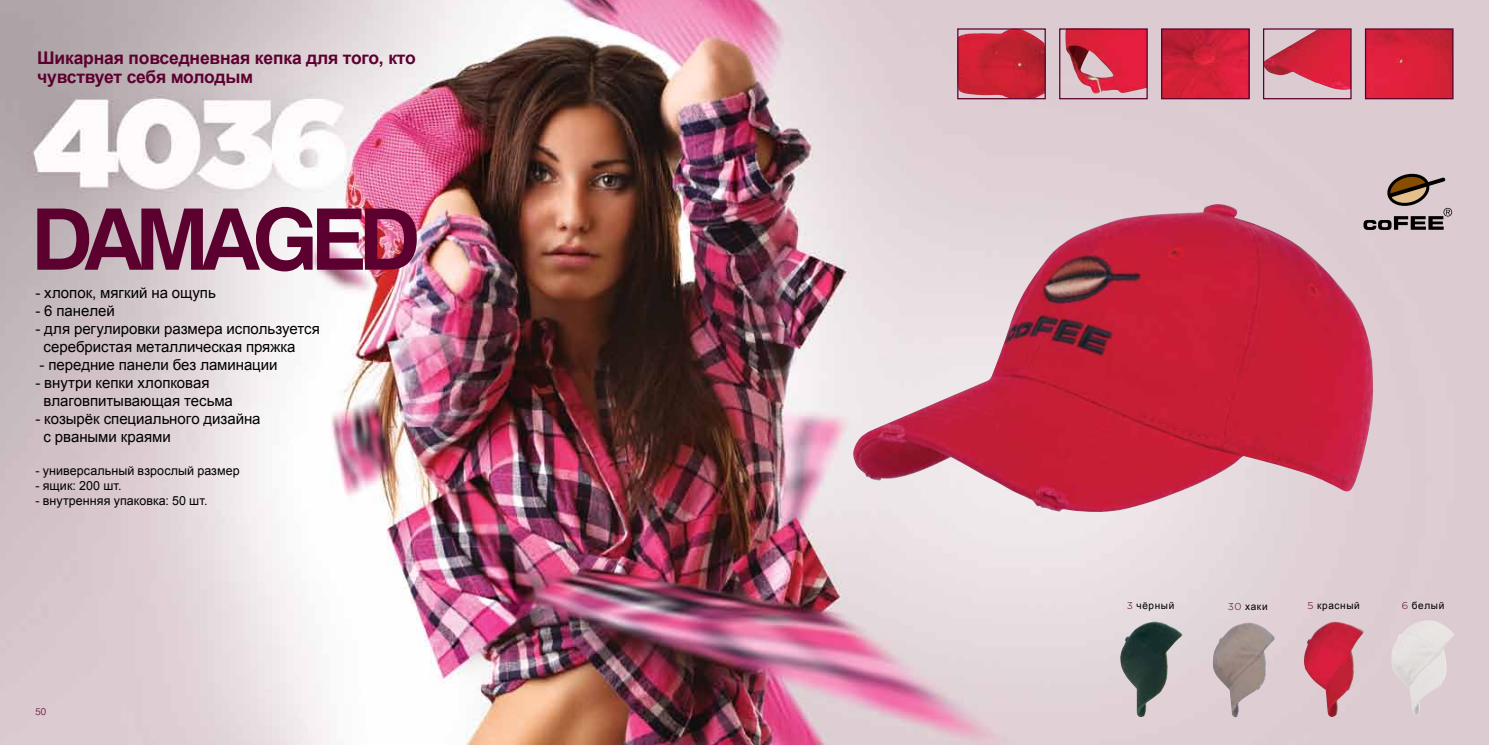
<style>
.page{position:relative;width:1489px;height:745px;background:#fff}
.page>*{position:absolute;margin:0;border:0;box-sizing:border-box;transform-origin:0 0}
.t1{font:700 85px "Swiss 721 BTCE";letter-spacing:-.09em;color:#5c002f}
.t2{font:700 17.5px/18.8px "Arial";letter-spacing:-.01em;color:#5c002f}
.t3{font:15px/18px "Arial";letter-spacing:-.005em;color:#000}
.t4{font:12.5px "Arial";letter-spacing:.005em;color:#000}
.t5{font:10px "Arial";letter-spacing:.065em;color:#000}
.t6{font:300 10px "Swiss 721 BTCE";color:#5c002f}
.s1{font-family:"Gotham";font-weight:300;color:#5c002f}
</style>
<div class="page">
<img style="left:0;top:0;width:1488px;height:744px">
<img style="left:853px;top:204px;width:520px;height:308px">
<img style="left:1065px;top:30px;width:80px;height:65px">
<img style="left:1264px;top:30px;width:85px;height:60px">
<img style="left:955px;top:29px;width:91px;height:69px">
<img style="left:1366px;top:30px;width:85px;height:67px">
<div style="left:1364px;top:28px;width:89px;height:71px;border:1px solid #5c002f"></div>
<div style="left:1262px;top:28px;width:89px;height:71px;border:1px solid #5c002f"></div>
<img style="left:1162px;top:30px;width:85px;height:67px">
<div style="left:1160px;top:28px;width:89px;height:71px;border:1px solid #5c002f"></div>
<div style="left:1059px;top:28px;width:88px;height:71px;border:1px solid #5c002f"></div>
<div style="left:957px;top:28px;width:88px;height:71px;border:1px solid #5c002f"></div>
<img style="left:1303px;top:620px;width:61px;height:96px">
<img style="left:1119px;top:620px;width:64px;height:96px">
<img style="left:1212px;top:621px;width:63px;height:96px">
<img style="left:1391px;top:620px;width:63px;height:96px">
<svg style="left:1363px;top:174px;width:88px;height:56px;background:#a3928e"></svg>
<p class="t2" style="left:37px;top:49px;width:380px">Шикарная повседневная кепка для того, кто чувствует себя молодым</p>
<h1 class="t1" style="left:31px;top:183px;width:391px">DAMAGED</h1>
<p class="t3" style="left:35px;top:283px;width:182px">- хлопок, мягкий на ощупь</p>
<p class="t3" style="left:35px;top:301px;width:81px">- 6 панелей</p>
<p class="t3" style="left:43px;top:319px;width:278px;text-indent:-8px">- для регулировки размера используется серебристая металлическая пряжка</p>
<p class="t3" style="left:39px;top:355px;width:239px">- передние панели без ламинации</p>
<p class="t3" style="left:43px;top:373px;width:191px;text-indent:-8px">- внутри кепки хлопковая влаговпитывающая тесьма</p>
<p class="t3" style="left:43px;top:409px;width:218px;text-indent:-8px">- козырёк специального дизайна с рваными краями</p>
<p class="t4" style="left:35px;top:462px;width:206px">- универсальный взрослый размер</p>
<p class="t4" style="left:35px;top:477px;width:88px">- ящик: 200 шт.</p>
<p class="t4" style="left:35px;top:492px;width:173px">- внутренняя упаковка: 50 шт.</p>
<p class="t6" style="left:35px;top:704px;width:12px">50</p>
<p class="t5" style="left:1126px;top:599px;width:49px"><span class="s1">3</span> чёрный</p>
<p class="t5" style="left:1227px;top:599px;width:41px"><span class="s1">30</span> хаки</p>
<p class="t5" style="left:1307px;top:599px;width:54px"><span class="s1">5</span> красный</p>
<p class="t5" style="left:1401px;top:599px;width:44px"><span class="s1">6</span> белый</p>
</div>
